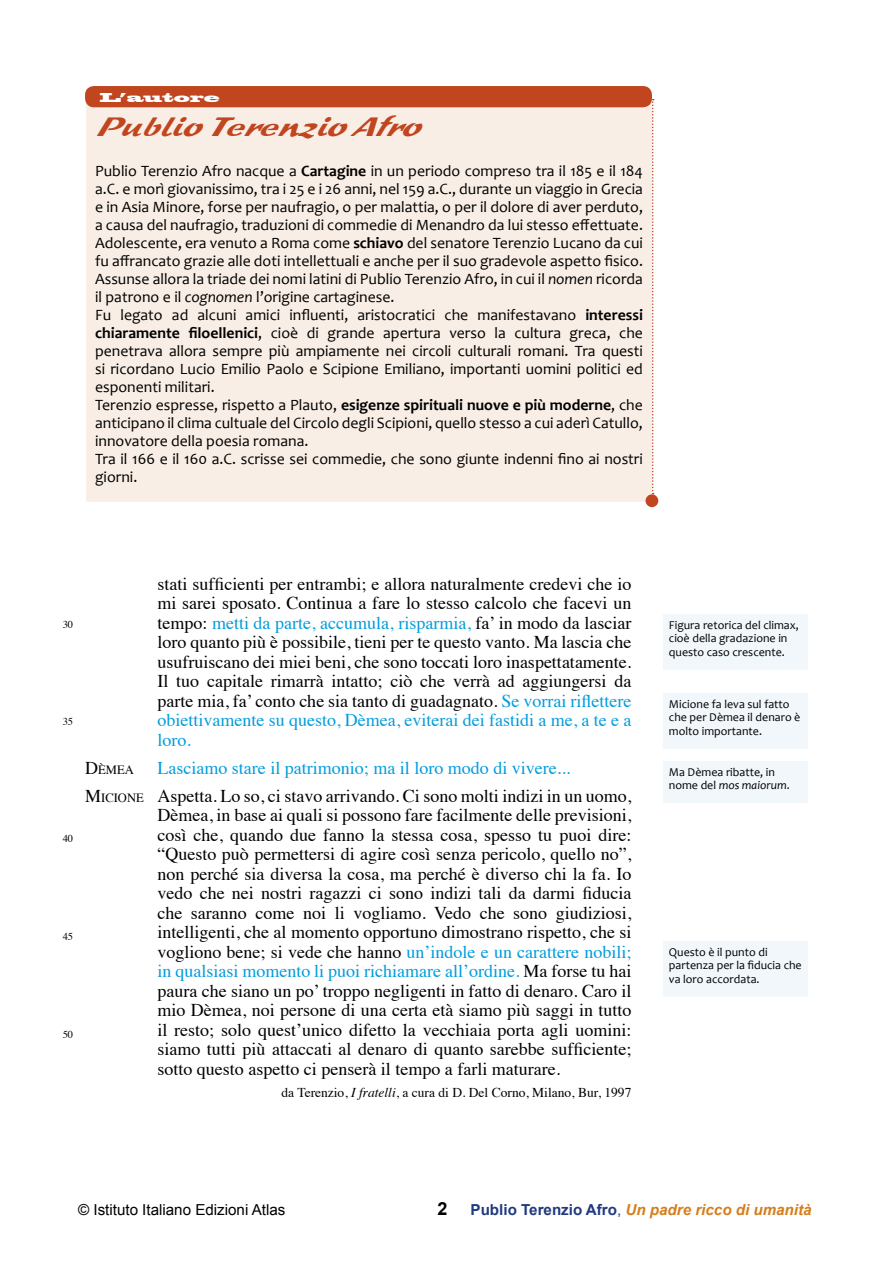
<style>
.page{position:relative;width:893px;height:1263px;background:#fff}
.page>*{position:absolute;margin:0;border:0;box-sizing:border-box;transform-origin:0 0}
.t1{font:italic 27px "Sprint";color:#c14620}
.t2{font:18px/19.5px "Times";color:#000;text-align:justify}
.t3{font:700 18px "Arial";color:#000}
.t4{font:15.75px/18px "Candara";color:#000}
.t5{font:italic 700 15.15px "Arial";color:#d57e1c}
.t6{font:15.15px "Arial";color:#000}
.t7{font:13.5px "Times";color:#000}
.t8{font:12.6px "Times";color:#000}
.t9{font:12px/13.5px "Candara";color:#000}
.t10{font:12px "Blackoak Std";color:#fff}
.t11{font:10.5px "Times";color:#000}
.s1{font-weight:700}
.s2{font-style:italic}
.s3{color:#009cdd}
.s4{font-style:inherit}
.s5{font-size:12.6px}
.s6{font-size:18px}
.s7{font-style:normal;color:#203a7f}
.s8{font-weight:400;font-style:normal;color:#203a7f}
</style>
<div class="page">
<div style="left:666px;top:617px;width:139px;height:50px;background:#f2f7fb"></div>
<div style="left:663px;top:614px;width:145px;height:56px;border:6px solid #f2f7fb"></div>
<div style="left:666px;top:696px;width:139px;height:50px;background:#f2f7fb"></div>
<div style="left:663px;top:693px;width:145px;height:56px;border:6px solid #f2f7fb"></div>
<div style="left:666px;top:764px;width:139px;height:36px;background:#f2f7fb"></div>
<div style="left:663px;top:761px;width:145px;height:42px;border:6px solid #f2f7fb"></div>
<div style="left:666px;top:944px;width:139px;height:49px;background:#f2f7fb"></div>
<div style="left:663px;top:941px;width:145px;height:55px;border:6px solid #f2f7fb"></div>
<div style="left:91px;top:95px;width:556px;height:402px;background:#f9eee5"></div>
<div style="left:86px;top:90px;width:566px;height:412px;border:9px solid #f9eee5"></div>
<div style="left:85px;top:86px;width:567px;height:21px;background:#c14620;border-radius:9px"></div>
<div style="left:646px;top:494px;width:12px;height:13px;background:#c14620;border-radius:50%"></div>
<svg style="left:652px;top:99px;width:2px;height:395px"></svg>
<p class="t10" style="left:100px;top:89px;width:121px">L’autore</p>
<h1 class="t1" style="left:94px;top:109px;width:337px">PublioTerenzioAfro</h1>
<p class="t4" style="left:95px;top:162px;width:549px">Publio Terenzio Afro nacque a <span class="s1">Cartagine</span> in un periodo compreso tra il 185 e il 184 a.C. e morì giovanissimo, tra i 25 e i 26 anni, nel 159 a.C., durante un viaggio in Grecia e in Asia Minore, forse per naufragio, o per malattia, o per il dolore di aver perduto, a causa del naufragio, traduzioni di commedie di Menandro da lui stesso effettuate.<br>Adolescente, era venuto a Roma come <span class="s1">schiavo</span> del senatore Terenzio Lucano da cui fu affrancato grazie alle doti intellettuali e anche per il suo gradevole aspetto fisico.<br>Assunse allora la triade dei nomi latini di Publio Terenzio Afro, in cui il <span class="s2">nomen</span> ricorda il patrono e il <span class="s2">cognomen</span> l’origine cartaginese.<br>Fu legato ad alcuni amici influenti, aristocratici che manifestavano <span class="s1">interessi chiaramente filoellenici</span>, cioè di grande apertura verso la cultura greca, che penetrava allora sempre più ampiamente nei circoli culturali romani. Tra questi si ricordano Lucio Emilio Paolo e Scipione Emiliano, importanti uomini politici ed esponenti militari.<br>Terenzio espresse, rispetto a Plauto, <span class="s1">esigenze spirituali nuove e più moderne</span>, che anticipano il clima cultuale del Circolo degli Scipioni, quello stesso a cui aderì Catullo, innovatore della poesia romana.<br>Tra il 166 e il 160 a.C. scrisse sei commedie, che sono giunte indenni fino ai nostri giorni.</p>
<p class="t11" style="left:63px;top:615px;width:12px">30</p>
<p class="t11" style="left:63px;top:712px;width:12px">35</p>
<p class="t11" style="left:63px;top:829px;width:12px">40</p>
<p class="t11" style="left:63px;top:927px;width:12px">45</p>
<p class="t11" style="left:63px;top:1024px;width:12px">50</p>
<p class="t2" style="left:157px;top:572px;width:476px">stati sufficienti per entrambi; e allora naturalmente credevi che io mi sarei sposato. Continua a fare lo stesso calcolo che facevi un tempo: <span class="s3">metti da parte, accumula, risparmia,</span> fa’ in modo da lasciar loro quanto più è possibile, tieni per te questo vanto. Ma lascia che usufruiscano dei miei beni, che sono toccati loro inaspettatamente.<br>Il tuo capitale rimarrà intatto; ciò che verrà ad aggiungersi da parte mia, fa’ conto che sia tanto di guadagnato. <span class="s3">Se vorrai riflettere obiettivamente su questo, Dèmea, eviterai dei fastidi a me, a te e a loro.</span></p>
<p class="t2" style="left:85px;top:752px;width:548px;line-height:27.9px;text-indent:72px"><span class="s3">Lasciamo stare il patrimonio; ma il loro modo di vivere...<br></span><span class="s4">M</span><span class="s5">ICIONE</span> Aspetta. Lo so, ci stavo arrivando. Ci sono molti indizi in un uomo,</p>
<p class="t2" style="left:157px;top:804px;width:476px">Dèmea, in base ai quali si possono fare facilmente delle previsioni, così che, quando due fanno la stessa cosa, spesso tu puoi dire: “Questo può permettersi di agire così senza pericolo, quello no”, non perché sia diversa la cosa, ma perché è diverso chi la fa. Io vedo che nei nostri ragazzi ci sono indizi tali da darmi fiducia che saranno come noi li vogliamo. Vedo che sono giudiziosi, intelligenti, che al momento opportuno dimostrano rispetto, che si vogliono bene; si vede che hanno <span class="s3">un’indole e un carattere nobili; in qualsiasi momento li puoi richiamare all’ordine.</span> Ma forse tu hai paura che siano un po’ troppo negligenti in fatto di denaro. Caro il mio Dèmea, noi persone di una certa età siamo più saggi in tutto il resto; solo quest’unico difetto la vecchiaia porta agli uomini: siamo tutti più attaccati al denaro di quanto sarebbe sufficiente; sotto questo aspetto ci penserà il tempo a farli maturare.</p>
<p class="t7" style="left:281px;top:1079px;width:351px">da Terenzio, <span class="s2">I fratelli</span>, a cura di D. Del Corno, Milano, Bur, 1997</p>
<p class="t8" style="left:85px;top:758px;width:50px"><span class="s6">D</span>ÈMEA</p>
<p class="t9" style="left:669px;top:618px;width:132px">Figura retorica del climax, cioè della gradazione in questo caso crescente.</p>
<p class="t9" style="left:669px;top:697px;width:133px">Micione fa leva sul fatto che per Dèmea il denaro è molto importante.</p>
<p class="t9" style="left:669px;top:765px;width:122px">Ma Dèmea ribatte, in nome del <span class="s2">mos maiorum</span>.</p>
<p class="t9" style="left:669px;top:945px;width:134px">Questo è il punto di partenza per la fiducia che va loro accordata.</p>
<p class="t6" style="left:78px;top:1201px;width:209px">© Istituto Italiano Edizioni Atlas</p>
<p class="t3" style="left:437px;top:1198px;width:12px">2</p>
<p class="t5" style="left:471px;top:1201px;width:342px"><span class="s7">Publio Terenzio Afro</span><span class="s8">,</span> Un padre ricco di umanità</p>
</div>
